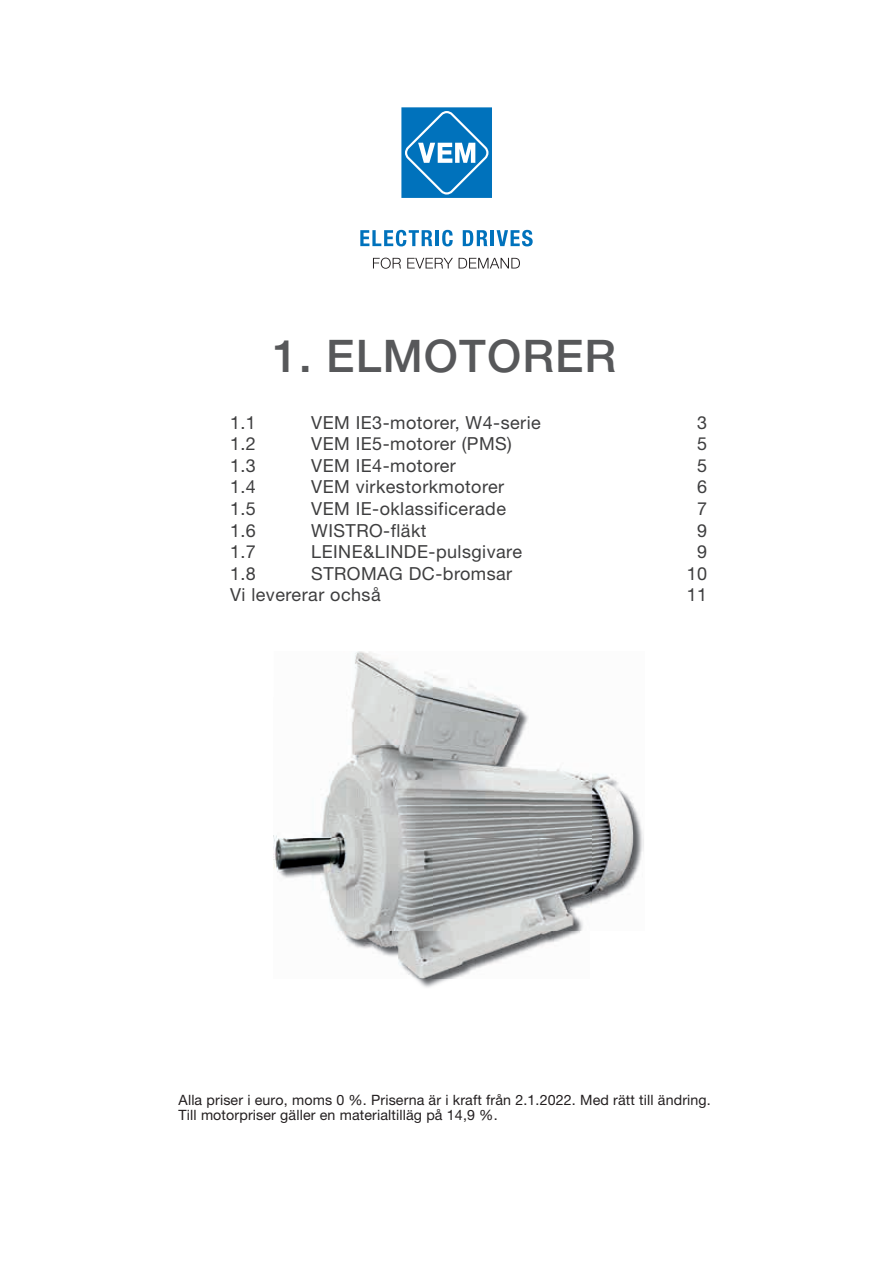
<style>
.page{position:relative;width:893px;height:1263px;background:#fff}
.page>*{position:absolute;margin:0;border:0;box-sizing:border-box;transform-origin:0 0}
.t1{font:500 45px "Helvetica Neue LT Std";letter-spacing:.025em;color:#57585a}
.t2{font:18px "Helvetica Neue LT Std";letter-spacing:.025em;color:#3e3e3f}
.t3{font:14.25px/15px "Helvetica Neue LT Std";letter-spacing:.01em;color:#231f20}
</style>
<div class="page">
<div style="left:401px;top:107px;width:91px;height:91px;background:#0072bc"></div>
<svg style="left:405px;top:111px;width:83px;height:84px"></svg>
<svg style="left:360px;top:230px;width:72px;height:16px"></svg>
<hr style="left:436px;top:230px;width:3px;height:16px;background:#0072bc">
<svg style="left:442px;top:230px;width:11px;height:16px"></svg>
<svg style="left:463px;top:230px;width:25px;height:16px"></svg>
<hr style="left:491px;top:230px;width:3px;height:16px;background:#0072bc">
<svg style="left:497px;top:230px;width:36px;height:16px"></svg>
<svg style="left:373px;top:258px;width:28px;height:11px"></svg>
<svg style="left:407px;top:258px;width:46px;height:10px"></svg>
<svg style="left:459px;top:258px;width:61px;height:10px"></svg>
<img style="left:277px;top:698px;width:315px;height:290px">
<img style="left:353px;top:651px;width:146px;height:47px">
<img style="left:592px;top:774px;width:52px;height:130px">
<img style="left:274px;top:835px;width:3px;height:34px">
<h1 class="t1" style="left:273px;top:329px;width:345px">1. ELMOTORER</h1>
<p class="t2" style="left:230px;top:411px;width:27px">1.1</p>
<p class="t2" style="left:311px;top:411px;width:231px">VEM IE3-motorer, W4-serie</p>
<p class="t2" style="left:697px;top:411px;width:12px">3</p>
<p class="t2" style="left:230px;top:433px;width:27px">1.2</p>
<p class="t2" style="left:311px;top:433px;width:202px">VEM IE5-motorer (PMS)</p>
<p class="t2" style="left:697px;top:433px;width:12px">5</p>
<p class="t2" style="left:230px;top:455px;width:27px">1.3</p>
<p class="t2" style="left:311px;top:455px;width:146px">VEM IE4-motorer</p>
<p class="t2" style="left:697px;top:455px;width:12px">5</p>
<p class="t2" style="left:230px;top:476px;width:27px">1.4</p>
<p class="t2" style="left:311px;top:476px;width:195px">VEM virkestorkmotorer</p>
<p class="t2" style="left:697px;top:476px;width:12px">6</p>
<p class="t2" style="left:230px;top:498px;width:27px">1.5</p>
<p class="t2" style="left:311px;top:498px;width:196px">VEM IE-oklassificerade</p>
<p class="t2" style="left:697px;top:498px;width:12px">7</p>
<p class="t2" style="left:230px;top:519px;width:27px">1.6</p>
<p class="t2" style="left:311px;top:519px;width:117px">WISTRO-fläkt</p>
<p class="t2" style="left:697px;top:519px;width:12px">9</p>
<p class="t2" style="left:230px;top:541px;width:27px">1.7</p>
<p class="t2" style="left:311px;top:541px;width:212px">LEINE&amp;LINDE-pulsgivare</p>
<p class="t2" style="left:697px;top:541px;width:12px">9</p>
<p class="t2" style="left:230px;top:563px;width:27px">1.8</p>
<p class="t2" style="left:311px;top:563px;width:203px">STROMAG DC-bromsar</p>
<p class="t2" style="left:687px;top:563px;width:22px">10</p>
<p class="t2" style="left:230px;top:584px;width:152px">Vi levererar ochså</p>
<p class="t2" style="left:687px;top:584px;width:22px">11</p>
<p class="t3" style="left:179px;top:1092px;width:534px">Alla priser i euro, moms 0 %. Priserna är i kraft från 2.1.2022. Med rätt till ändring.<br>Till motorpriser gäller en materialtilläg på 14,9 %.</p>
</div>
